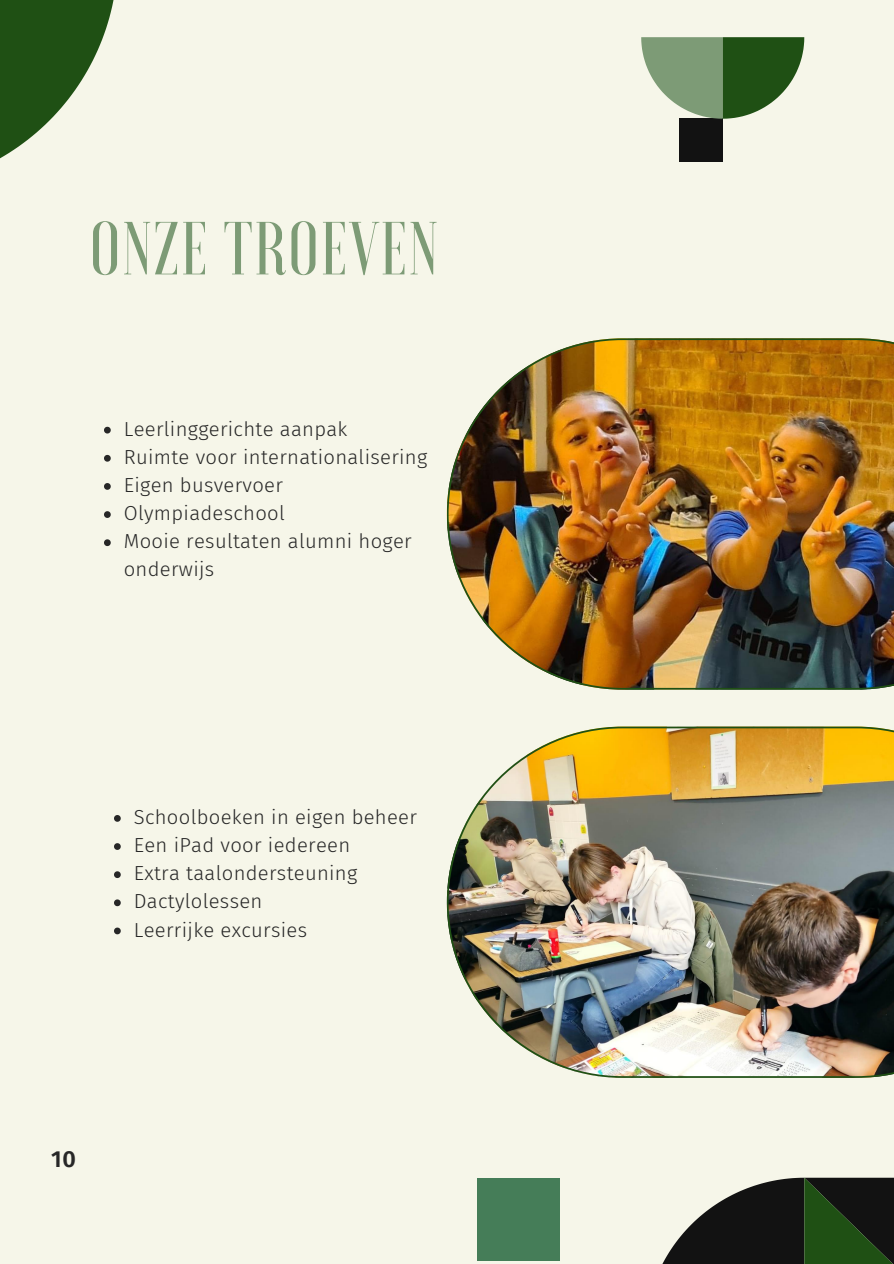
<style>
.page{position:relative;width:894px;height:1264px;background:#fff}
.page>*{position:absolute;margin:0;border:0;box-sizing:border-box;transform-origin:0 0}
.t1{font:500 75px "Voga";letter-spacing:.02em;color:#7d9b76}
.t2{font:600 23.25px "Fira Sans";color:#272727}
.t3{font:300 20.25px/28.2px "Fira Sans";letter-spacing:.015em;color:#272727}
</style>
<div class="page">
<div style="left:0;top:0;width:893px;height:1263px;background:#f6f6e9"></div>
<svg style="left:0;top:0;width:114px;height:159px"></svg>
<svg style="left:663px;top:1177px;width:230px;height:86px"></svg>
<div style="left:477px;top:1177px;width:82px;height:83px;background:#457d58"></div>
<div style="left:679px;top:119px;width:43px;height:43px;background:#121212"></div>
<svg style="left:641px;top:37px;width:163px;height:82px"></svg>
<img style="left:446px;top:338px;width:447px;height:351px">
<img style="left:446px;top:726px;width:447px;height:351px">
<svg style="left:104px;top:427px;width:7px;height:6px"></svg>
<svg style="left:104px;top:455px;width:7px;height:6px"></svg>
<svg style="left:104px;top:483px;width:7px;height:7px"></svg>
<svg style="left:104px;top:511px;width:7px;height:7px"></svg>
<svg style="left:104px;top:539px;width:7px;height:7px"></svg>
<svg style="left:114px;top:815px;width:7px;height:6px"></svg>
<svg style="left:114px;top:843px;width:7px;height:6px"></svg>
<svg style="left:114px;top:871px;width:7px;height:7px"></svg>
<svg style="left:114px;top:899px;width:7px;height:7px"></svg>
<svg style="left:114px;top:927px;width:7px;height:7px"></svg>
<p class="t1" style="left:89px;top:211px;width:350px">ONZE TROEVEN</p>
<p class="t3" style="left:124px;top:415px;width:225px">Leerlinggerichte aanpak</p>
<p class="t3" style="left:124px;top:443px;width:305px">Ruimte voor internationalisering</p>
<p class="t3" style="left:124px;top:471px;width:161px">Eigen busvervoer</p>
<p class="t3" style="left:124px;top:499px;width:162px">Olympiadeschool</p>
<p class="t3" style="left:124px;top:527px;width:289px">Mooie resultaten alumni hoger onderwijs</p>
<p class="t3" style="left:134px;top:803px;width:284px">Schoolboeken in eigen beheer</p>
<p class="t3" style="left:134px;top:831px;width:218px">Een iPad voor iedereen</p>
<p class="t3" style="left:134px;top:859px;width:225px">Extra taalondersteuning</p>
<p class="t3" style="left:134px;top:887px;width:130px">Dactylolessen</p>
<p class="t3" style="left:134px;top:915px;width:175px">Leerrijke excursies</p>
<h1 class="t2" style="left:51px;top:1145px;width:26px">10</h1>
</div>
